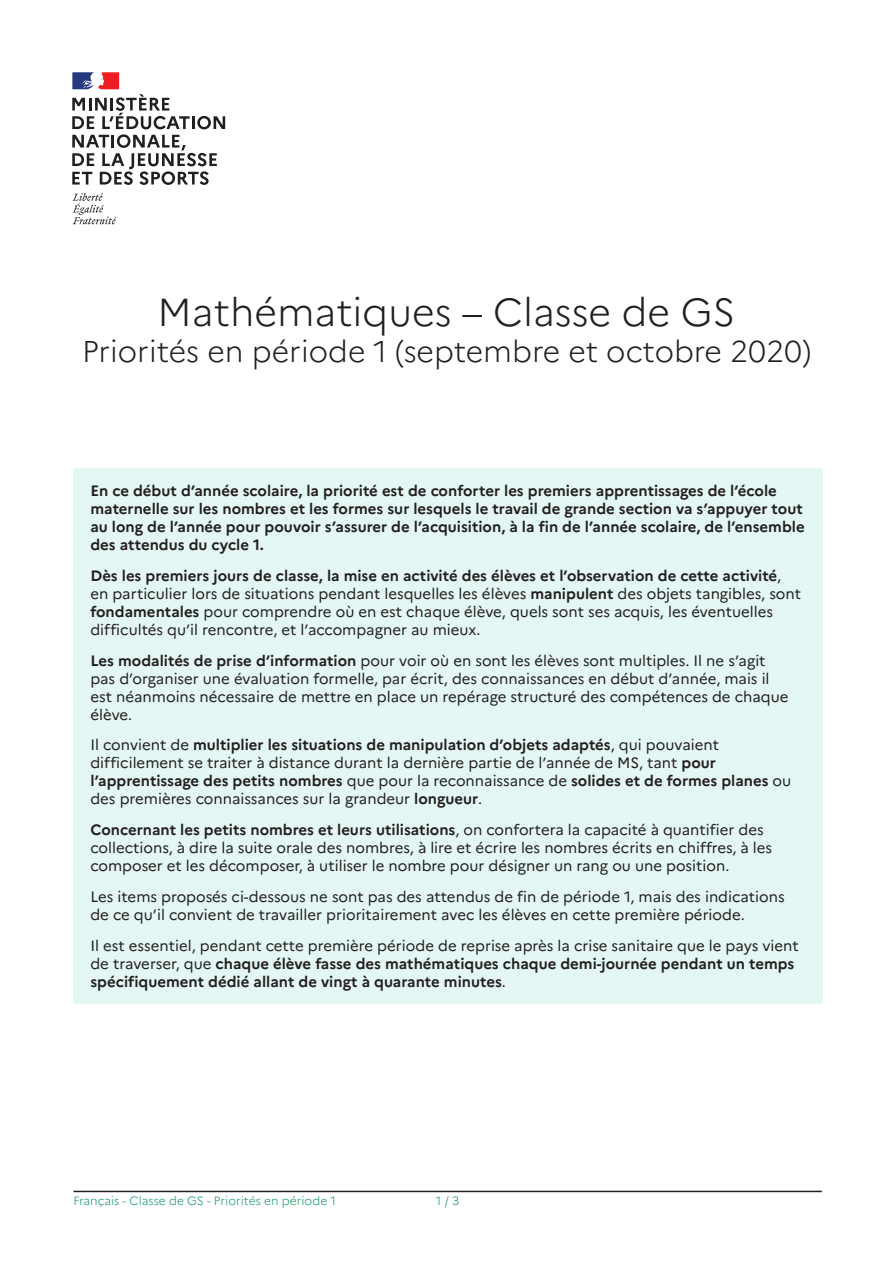
<style>
.page{position:relative;width:893px;height:1263px;background:#fff}
.page>*{position:absolute;margin:0;border:0;box-sizing:border-box;transform-origin:0 0}
.Titre_Doc{font:300 39px "Marianne";color:#231f20}
.Titre_Doc-2{font:300 30px "Marianne";color:#231f20}
.t1{font:15px/18px "Marianne";color:#231f20}
.t2{font:700 15px/18px "Marianne";color:#231f20}
.t3{font:300 12px "Marianne";color:#169b62}
.s1{font-weight:700}
.s2{font-weight:400}
</style>
<div class="page">
<hr style="left:73px;top:1191px;width:749px;height:1px;background:#231f20">
<div style="left:73px;top:468px;width:750px;height:536px;background:#e5f7f4"></div>
<svg style="left:72px;top:193px;width:44px;height:31px"></svg>
<svg style="left:72px;top:72px;width:153px;height:113px"></svg>
<p class="Titre_Doc" style="left:158px;top:288px;width:579px">Mathématiques – Classe de GS</p>
<p class="Titre_Doc-2" style="left:82px;top:333px;width:730px">Priorités en période 1 (septembre et octobre 2020)</p>
<p class="t2" style="left:90px;top:482px;width:716px">En ce début d’année scolaire, la priorité est de conforter les premiers apprentissages de l’école maternelle sur les nombres et les formes sur lesquels le travail de grande section va s’appuyer tout au long de l’année pour pouvoir s’assurer de l’acquisition, à la fin de l’année scolaire, de l’ensemble des attendus du cycle 1.</p>
<p class="t1" style="left:90px;top:566px;width:712px"><span class="s1">Dès les premiers jours de classe, la mise en activité des élèves et l’observation de cette activité</span>, en particulier lors de situations pendant lesquelles les élèves <span class="s1">manipulent</span> des objets tangibles, sont <span class="s1">fondamentales</span> pour comprendre où en est chaque élève, quels sont ses acquis, les éventuelles difficultés qu’il rencontre, et l’accompagner au mieux.</p>
<p class="t1" style="left:90px;top:651px;width:700px"><span class="s1">Les modalités de prise d’information</span> pour voir où en sont les élèves sont multiples. Il ne s’agit pas d’organiser une évaluation formelle, par écrit, des connaissances en début d’année, mais il est néanmoins nécessaire de mettre en place un repérage structuré des compétences de chaque élève.</p>
<p class="t1" style="left:90px;top:736px;width:702px">Il convient de <span class="s1">multiplier les situations de manipulation d’objets adaptés</span>, qui pouvaient difficilement se traiter à distance durant la dernière partie de l’année de MS, tant <span class="s1">pour l’apprentissage des petits nombres</span> que pour la reconnaissance de <span class="s1">solides et de formes planes</span> ou des premières connaissances sur la grandeur <span class="s1">longueur</span>.</p>
<p class="t1" style="left:90px;top:821px;width:683px"><span class="s1">Concernant les petits nombres et leurs utilisations</span>, on confortera la capacité à quantifier des collections, à dire la suite orale des nombres, à lire et écrire les nombres écrits en chiffres, à les composer et les décomposer, à utiliser le nombre pour désigner un rang ou une position.</p>
<p class="t1" style="left:90px;top:887px;width:696px">Les items proposés ci-dessous ne sont pas des attendus de fin de période 1, mais des indications de ce qu’il convient de travailler prioritairement avec les élèves en cette première période.</p>
<p class="t2" style="left:90px;top:936px;width:710px"><span class="s2">Il est essentiel, pendant cette première période de reprise après la crise sanitaire que le pays vient de traverser, que</span> chaque élève fasse des mathématiques chaque demi-journée pendant un temps spécifiquement dédié allant de vingt à quarante minutes<span class="s2">.</span></p>
<p class="t3" style="left:73px;top:1193px;width:264px">Français - Classe de GS - Priorités en période 1</p>
<p class="t3" style="left:436px;top:1193px;width:25px">1 / 3</p>
</div>
